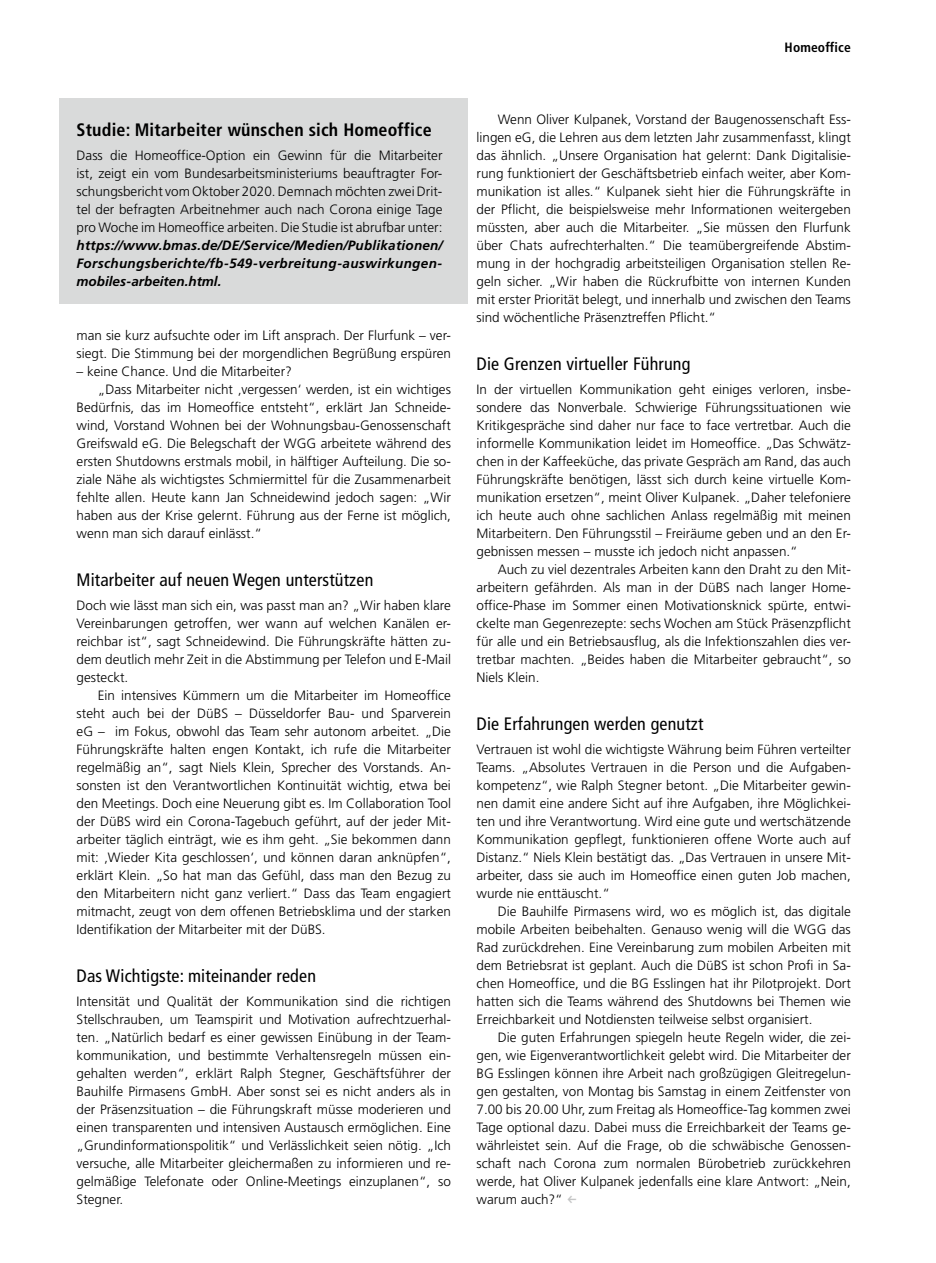
<style>
.page{position:relative;width:936px;height:1263px;background:#fff}
.page>*{position:absolute;margin:0;border:0;box-sizing:border-box;transform-origin:0 0}
.t1{font:condensed 18px "Frutiger";letter-spacing:.01em;color:#000}
.t2{font:700 condensed 18px "Frutiger";letter-spacing:.01em;color:#000}
.t3{font:300 13.5px/18px "Frutiger";color:#000;text-align:justify}
.t4{font:italic 700 13.5px/18px "Frutiger";letter-spacing:.025em;color:#000;text-align:justify}
.t5{font:700 condensed 13.5px "Frutiger";letter-spacing:.01em;color:#000}
.s1{font-family:"FF Dingbests";font-weight:400;color:#c5c6c6}
</style>
<div class="page">
<div style="left:60px;top:98px;width:408px;height:206px;background:#d9dada"></div>
<h1 class="t2" style="left:77px;top:119px;width:356px">Studie: Mitarbeiter wünschen sich Homeoffice</h1>
<p class="t3" style="left:77px;top:146px;width:367px">Dass die Homeoffice-Option ein Gewinn für die Mitarbeiter ist, zeigt ein vom Bundesarbeitsministeriums beauftragter For&shy;schungsbericht vom Oktober 2020. Demnach möchten zwei Drit&shy;tel der befragten Arbeitnehmer auch nach Corona einige Tage pro Woche im Homeoffice arbeiten. Die Studie ist abrufbar unter:</p>
<p class="t4" style="left:77px;top:236px;width:367px">https://www.bmas.de/DE/Service/Medien/Publikationen/ Forschungsberichte/fb-549-verbreitung-auswirkungen&shy;mobiles-arbeiten.html.</p>
<p class="t3" style="left:77px;top:326px;width:376px">man sie kurz aufsuchte oder im Lift ansprach. Der Flurfunk – ver&shy;siegt. Die Stimmung bei der morgendlichen Begrüßung erspüren</p>
<p class="t3" style="left:77px;top:362px;width:217px">– keine Chance. Und die Mitarbeiter?</p>
<p class="t3" style="left:98px;top:380px;width:354px">„Dass Mitarbeiter nicht ‚vergessen‘ werden, ist ein wichtiges</p>
<p class="t3" style="left:77px;top:398px;width:376px">Bedürfnis, das im Homeoffice entsteht“, erklärt Jan Schneide-</p>
<p class="t3" style="left:77px;top:416px;width:376px">wind, Vorstand Wohnen bei der Wohnungsbau-Genossenschaft</p>
<p class="t3" style="left:77px;top:434px;width:376px">Greifswald eG. Die Belegschaft der WGG arbeitete während des</p>
<p class="t3" style="left:77px;top:452px;width:376px">ersten Shutdowns erstmals mobil, in hälftiger Aufteilung. Die so-</p>
<p class="t3" style="left:77px;top:470px;width:376px">ziale Nähe als wichtigstes Schmiermittel für die Zusammenarbeit</p>
<p class="t3" style="left:77px;top:488px;width:376px">fehlte allen. Heute kann Jan Schneidewind jedoch sagen: „Wir</p>
<p class="t3" style="left:77px;top:506px;width:376px">haben aus der Krise gelernt. Führung aus der Ferne ist möglich,</p>
<p class="t3" style="left:77px;top:524px;width:187px">wenn man sich darauf einlässt.“</p>
<h1 class="t1" style="left:77px;top:569px;width:298px">Mitarbeiter auf neuen Wegen unterstützen</h1>
<p class="t3" style="left:77px;top:596px;width:376px">Doch wie lässt man sich ein, was passt man an? „Wir haben klare Vereinbarungen getroffen, wer wann auf welchen Kanälen er&shy;reichbar ist“, sagt Schneidewind. Die Führungskräfte hätten zu&shy;dem deutlich mehr Zeit in die Abstimmung per Telefon und E-Mail gesteckt.</p>
<p class="t3" style="left:77px;top:686px;width:376px;text-indent:21px">Ein intensives Kümmern um die Mitarbeiter im Homeoffice steht auch bei der DüBS – Düsseldorfer Bau- und Sparverein eG – im Fokus, obwohl das Team sehr autonom arbeitet. „Die Führungskräfte halten engen Kontakt, ich rufe die Mitarbeiter regelmäßig an“, sagt Niels Klein, Sprecher des Vorstands. An&shy;sonsten ist den Verantwortlichen Kontinuität wichtig, etwa bei den Meetings. Doch eine Neuerung gibt es. Im Collaboration Tool der DüBS wird ein Corona-Tagebuch geführt, auf der jeder Mit&shy;arbeiter täglich einträgt, wie es ihm geht. „Sie bekommen dann mit: ‚Wieder Kita geschlossen‘, und können daran anknüpfen“, erklärt Klein. „So hat man das Gefühl, dass man den Bezug zu den Mitarbeitern nicht ganz verliert.“ Dass das Team engagiert mitmacht, zeugt von dem offenen Betriebsklima und der starken Identifikation der Mitarbeiter mit der DüBS.</p>
<h1 class="t1" style="left:77px;top:965px;width:241px">Das Wichtigste: miteinander reden</h1>
<p class="t3" style="left:77px;top:992px;width:376px">Intensität und Qualität der Kommunikation sind die richtigen Stellschrauben, um Teamspirit und Motivation aufrechtzuerhal&shy;ten. „Natürlich bedarf es einer gewissen Einübung in der Team&shy;kommunikation, und bestimmte Verhaltensregeln müssen ein&shy;gehalten werden“, erklärt Ralph Stegner, Geschäftsführer der Bauhilfe Pirmasens GmbH. Aber sonst sei es nicht anders als in der Präsenzsituation – die Führungskraft müsse moderieren und einen transparenten und intensiven Austausch ermöglichen. Eine „Grundinformationspolitik“ und Verlässlichkeit seien nötig. „Ich versuche, alle Mitarbeiter gleichermaßen zu informieren und re&shy;gelmäßige Telefonate oder Online-Meetings einzuplanen“, so Stegner.</p>
<p class="t5" style="left:784px;top:39px;width:68px">Homeoffice</p>
<p class="t3" style="left:476px;top:110px;width:376px;text-indent:21px">Wenn Oliver Kulpanek, Vorstand der Baugenossenschaft Ess&shy;lingen eG, die Lehren aus dem letzten Jahr zusammenfasst, klingt das ähnlich. „Unsere Organisation hat gelernt: Dank Digitalisie&shy;rung funktioniert der Geschäftsbetrieb einfach weiter, aber Kom&shy;munikation ist alles.“ Kulpanek sieht hier die Führungskräfte in der Pflicht, die beispielsweise mehr Informationen weitergeben müssten, aber auch die Mitarbeiter. „Sie müssen den Flurfunk über Chats aufrechterhalten.“ Die teamübergreifende Abstim&shy;mung in der hochgradig arbeitsteiligen Organisation stellen Re&shy;geln sicher. „Wir haben die Rückrufbitte von internen Kunden mit erster Priorität belegt, und innerhalb und zwischen den Teams sind wöchentliche Präsenztreffen Pflicht.“</p>
<h1 class="t1" style="left:476px;top:353px;width:215px">Die Grenzen virtueller Führung</h1>
<p class="t3" style="left:476px;top:380px;width:376px">In der virtuellen Kommunikation geht einiges verloren, insbe&shy;sondere das Nonverbale. Schwierige Führungssituationen wie Kritikgespräche sind daher nur face to face vertretbar. Auch die informelle Kommunikation leidet im Homeoffice. „Das Schwätz&shy;chen in der Kaffeeküche, das private Gespräch am Rand, das auch Führungskräfte benötigen, lässt sich durch keine virtuelle Kom&shy;munikation ersetzen“, meint Oliver Kulpanek. „Daher telefoniere ich heute auch ohne sachlichen Anlass regelmäßig mit meinen Mitarbeitern. Den Führungsstil – Freiräume geben und an den Er&shy;gebnissen messen – musste ich jedoch nicht anpassen.“</p>
<p class="t3" style="left:476px;top:560px;width:376px;text-indent:21px">Auch zu viel dezentrales Arbeiten kann den Draht zu den Mit&shy;arbeitern gefährden. Als man in der DüBS nach langer Home&shy;office-Phase im Sommer einen Motivationsknick spürte, entwi&shy;ckelte man Gegenrezepte: sechs Wochen am Stück Präsenzpflicht für alle und ein Betriebsausflug, als die Infektionszahlen dies ver&shy;tretbar machten. „Beides haben die Mitarbeiter gebraucht“, so Niels Klein.</p>
<h1 class="t1" style="left:476px;top:713px;width:228px">Die Erfahrungen werden genutzt</h1>
<p class="t3" style="left:476px;top:740px;width:376px">Vertrauen ist wohl die wichtigste Währung beim Führen verteilter Teams. „Absolutes Vertrauen in die Person und die Aufgaben&shy;kompetenz“, wie Ralph Stegner betont. „Die Mitarbeiter gewin&shy;nen damit eine andere Sicht auf ihre Aufgaben, ihre Möglichkei&shy;ten und ihre Verantwortung. Wird eine gute und wertschätzende Kommunikation gepflegt, funktionieren offene Worte auch auf Distanz.“ Niels Klein bestätigt das. „Das Vertrauen in unsere Mit&shy;arbeiter, dass sie auch im Homeoffice einen guten Job machen, wurde nie enttäuscht.“</p>
<p class="t3" style="left:476px;top:902px;width:376px;text-indent:21px">Die Bauhilfe Pirmasens wird, wo es möglich ist, das digitale mobile Arbeiten beibehalten. Genauso wenig will die WGG das Rad zurückdrehen. Eine Vereinbarung zum mobilen Arbeiten mit dem Betriebsrat ist geplant. Auch die DüBS ist schon Profi in Sa&shy;chen Homeoffice, und die BG Esslingen hat ihr Pilotprojekt. Dort hatten sich die Teams während des Shutdowns bei Themen wie Erreichbarkeit und Notdiensten teilweise selbst organisiert.</p>
<p class="t3" style="left:476px;top:1028px;width:376px;text-indent:21px">Die guten Erfahrungen spiegeln heute Regeln wider, die zei&shy;gen, wie Eigenverantwortlichkeit gelebt wird. Die Mitarbeiter der BG Esslingen können ihre Arbeit nach großzügigen Gleitregelun&shy;gen gestalten, von Montag bis Samstag in einem Zeitfenster von 7.00 bis 20.00 Uhr, zum Freitag als Homeoffice-Tag kommen zwei Tage optional dazu. Dabei muss die Erreichbarkeit der Teams ge&shy;währleistet sein. Auf die Frage, ob die schwäbische Genossen&shy;schaft nach Corona zum normalen Bürobetrieb zurückkehren werde, hat Oliver Kulpanek jedenfalls eine klare Antwort: „Nein, warum auch?“ <span class="s1">h</span></p>
</div>
